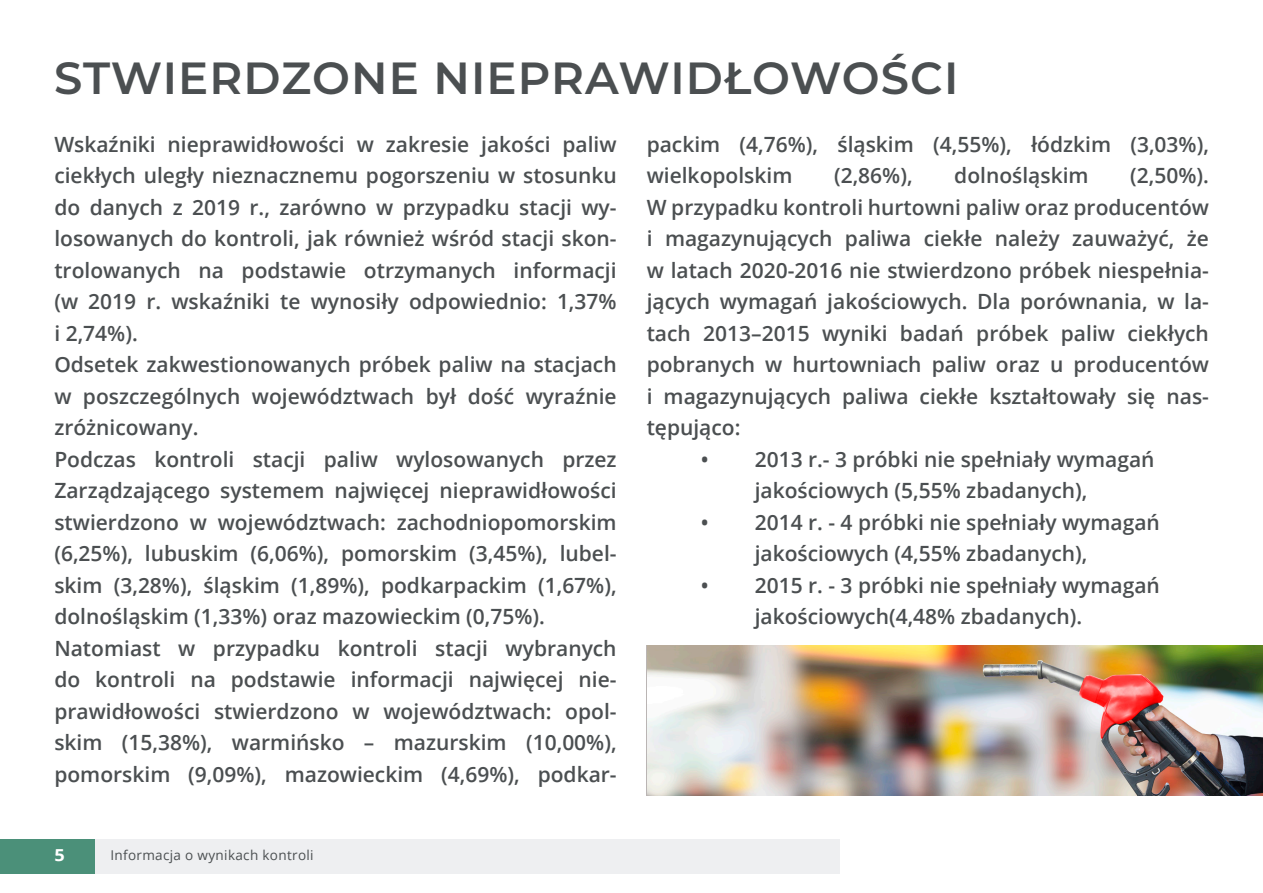
<style>
.page{position:relative;width:1263px;height:893px;background:#fff}
.page>*{position:absolute;margin:0;border:0;box-sizing:border-box;transform-origin:0 0}
.t1{font:600 45px "Montserrat";letter-spacing:.025em;color:#4b4f51}
.Title_Bttom_paragrap{font:600 21px/31.5px "Open Sans";color:#4b4f51;text-align:justify}
.t2{font:700 16.5px "Open Sans";color:#fff;scale:1.1 1}
.t3{font:13.5px "Open Sans";letter-spacing:.025em;color:#4b4f51}
</style>
<div class="page">
<div style="left:0;top:839px;width:95px;height:34px;background:#4b9079"></div>
<div style="left:95px;top:839px;width:744px;height:34px;background:#eeeff1"></div>
<img style="left:647px;top:646px;width:616px;height:150px">
<p class="t1" style="left:54px;top:46px;width:906px">STWIERDZONE NIEPRAWIDŁOWOŚCI</p>
<p class="Title_Bttom_paragrap" style="left:54px;top:128px;width:564px">Wskaźniki nieprawidłowości w zakresie jakości paliw ciekłych uległy nieznacznemu pogorszeniu w stosunku do danych z 2019 r., zarówno w przypadku stacji wy&shy;losowanych do kontroli, jak również wśród stacji skon&shy;trolowanych na podstawie otrzymanych informacji (w 2019 r. wskaźniki te wynosiły odpowiednio: 1,37% i 2,74%).</p>
<p class="Title_Bttom_paragrap" style="left:54px;top:349px;width:564px">Odsetek zakwestionowanych próbek paliw na stacjach w poszczególnych województwach był dość wyraźnie zróżnicowany.</p>
<p class="Title_Bttom_paragrap" style="left:54px;top:443px;width:564px">Podczas kontroli stacji paliw wylosowanych przez Zarządzającego systemem najwięcej nieprawidłowości stwierdzono w województwach: zachodniopomorskim (6,25%), lubuskim (6,06%), pomorskim (3,45%), lubel&shy;skim (3,28%), śląskim (1,89%), podkarpackim (1,67%), dolnośląskim (1,33%) oraz mazowieckim (0,75%).</p>
<p class="Title_Bttom_paragrap" style="left:54px;top:632px;width:564px">Natomiast w przypadku kontroli stacji wybranych do kontroli na podstawie informacji najwięcej nie&shy;prawidłowości stwierdzono w województwach: opol&shy;skim (15,38%), warmińsko – mazurskim (10,00%), pomorskim (9,09%), mazowieckim (4,69%), podkar-</p>
<p class="t2" style="left:54px;top:843px;width:11px">5</p>
<p class="t3" style="left:110px;top:846px;width:205px">Informacja o wynikach kontroli</p>
<p class="Title_Bttom_paragrap" style="left:647px;top:128px;width:564px">packim (4,76%), śląskim (4,55%), łódzkim (3,03%), wielkopolskim</p>
<p class="Title_Bttom_paragrap" style="left:834px;top:160px;width:80px">(2,86%),</p>
<p class="Title_Bttom_paragrap" style="left:954px;top:160px;width:136px">dolnośląskim</p>
<p class="Title_Bttom_paragrap" style="left:647px;top:160px;width:564px;text-indent:483px">(2,50%).<br>W przypadku kontroli hurtowni paliw oraz producentów i magazynujących paliwa ciekłe należy zauważyć, że w latach 2020-2016 nie stwierdzono próbek niespełnia&shy;jących wymagań jakościowych. Dla porównania, w la&shy;tach 2013–2015 wyniki badań próbek paliw ciekłych pobranych w hurtowniach paliw oraz u producentów i magazynujących paliwa ciekłe kształtowały się nas&shy;tępująco:</p>
<p class="Title_Bttom_paragrap" style="left:755px;top:443px;width:401px;text-indent:-54px">• 2013 r.- 3 próbki nie spełniały wymagań jakościowych (5,55% zbadanych),</p>
<p class="Title_Bttom_paragrap" style="left:755px;top:506px;width:407px;text-indent:-54px">• 2014 r. - 4 próbki nie spełniały wymagań jakościowych (4,55% zbadanych),</p>
<p class="Title_Bttom_paragrap" style="left:755px;top:569px;width:407px;text-indent:-54px">• 2015 r. - 3 próbki nie spełniały wymagań jakościowych(4,48% zbadanych).</p>
</div>
